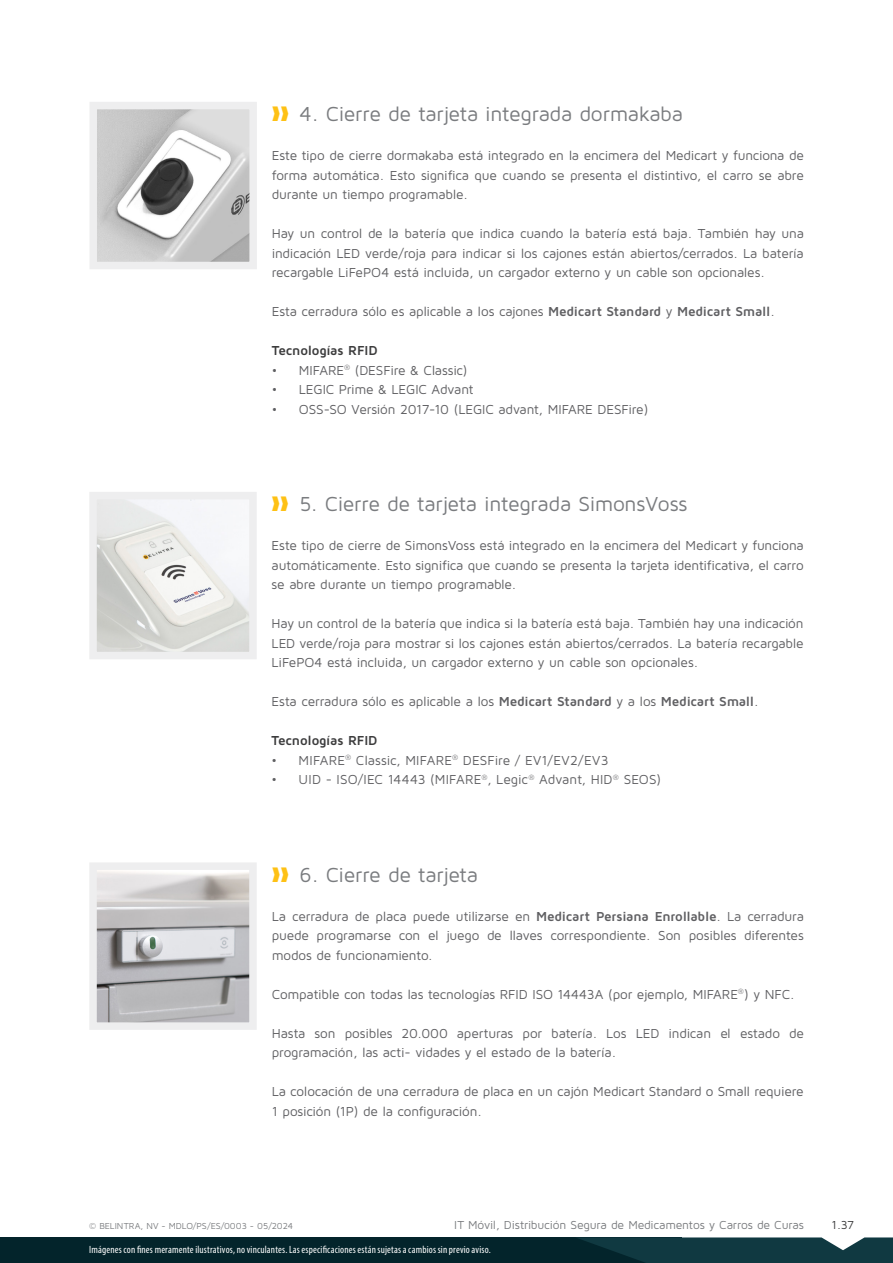
<style>
.page{position:relative;width:893px;height:1263px;background:#fff}
.page>*{position:absolute;margin:0;border:0;box-sizing:border-box;transform-origin:0 0}
.t1{font:21px "Maven Pro";letter-spacing:-.015em;color:#7a7c7f}
.main__body_NL{font:13.5px/19.5px "Maven Pro";letter-spacing:-.01em;color:#5f5f62;text-align:justify}
.main__body_NL-2{font:13.5px "Maven Pro";letter-spacing:.01em;color:#5f5f62}
.main__body_NL-3{font:13.5px "Maven Pro";letter-spacing:.015em;color:#5f5f62}
.main__body_NL-4{font:700 13.5px "Maven Pro";letter-spacing:-.01em;color:#3c3c3d}
.t2{font:12px "Maven Pro";letter-spacing:-.015em;color:#7a7c7f}
.t3{font:12px "Maven Pro";color:#3c3c3d}
.t4{font:condensed 10.5px "Myriad Pro";letter-spacing:.015em;color:#fff}
.Paragraph_Style_2{font:9px "Maven Pro";letter-spacing:-.005em;color:#7a7c7f}
.s1{color:#fec115}
.s2{font-weight:700}
</style>
<div class="page">
<img style="left:98px;top:111px;width:150px;height:149px">
<div style="left:89px;top:102px;width:168px;height:167px;border:8px solid #eeeeef"></div>
<img style="left:98px;top:501px;width:150px;height:149px">
<div style="left:89px;top:492px;width:168px;height:167px;border:8px solid #eeeeef"></div>
<img style="left:98px;top:871px;width:150px;height:150px">
<div style="left:89px;top:862px;width:168px;height:168px;border:8px solid #eeeeef"></div>
<div style="left:0;top:1237px;width:682px;height:26px;background:#03242b"></div>
<svg style="left:577px;top:1237px;width:316px;height:26px"></svg>
<p class="t1" style="left:272px;top:101px;width:413px"><span class="s1">❱❱</span> 4. Cierre de tarjeta integrada dormakaba</p>
<p class="main__body_NL" style="left:272px;top:145px;width:534px">Este tipo de cierre dormakaba está integrado en la encimera del Medicart y funciona de forma automática. Esto significa que cuando se presenta el distintivo, el carro se abre durante un tiempo programable.</p>
<p class="main__body_NL" style="left:272px;top:223px;width:534px">Hay un control de la batería que indica cuando la batería está baja. También hay una indicación LED verde/roja para indicar si los cajones están abiertos/cerrados. La batería recargable LiFePO4 está incluida, un cargador externo y un cable son opcionales.</p>
<p class="main__body_NL" style="left:272px;top:301px;width:504px">Esta cerradura sólo es aplicable a los cajones <span class="s2">Medicart Standard</span> y <span class="s2">Medicart Small</span>.</p>
<p class="main__body_NL-4" style="left:272px;top:342px;width:108px">Tecnologías RFID</p>
<p class="main__body_NL" style="left:272px;top:360px;width:197px">• MIFARE<sup>®</sup> (DESFire &amp; Classic)</p>
<p class="main__body_NL" style="left:272px;top:379px;width:203px">• LEGIC Prime &amp; LEGIC Advant</p>
<p class="main__body_NL" style="left:272px;top:399px;width:378px">• OSS-SO Versión 2017-10 (LEGIC advant, MIFARE DESFire)</p>
<p class="t1" style="left:272px;top:491px;width:417px"><span class="s1">❱❱</span> 5. Cierre de tarjeta integrada SimonsVoss</p>
<p class="main__body_NL" style="left:272px;top:535px;width:534px">Este tipo de cierre de SimonsVoss está integrado en la encimera del Medicart y funciona automáticamente. Esto significa que cuando se presenta la tarjeta identificativa, el carro se abre durante un tiempo programable.</p>
<p class="main__body_NL" style="left:272px;top:613px;width:534px">Hay un control de la batería que indica si la batería está baja. También hay una indicación LED verde/roja para mostrar si los cajones están abiertos/cerrados. La batería recargable LiFePO4 está incluida, un cargador externo y un cable son opcionales.</p>
<p class="main__body_NL" style="left:272px;top:691px;width:488px">Esta cerradura sólo es aplicable a los <span class="s2">Medicart Standard</span> y a los <span class="s2">Medicart Small</span>.</p>
<p class="main__body_NL-4" style="left:272px;top:732px;width:108px">Tecnologías RFID</p>
<p class="main__body_NL-3" style="left:272px;top:752px;width:338px">• MIFARE<sup>®</sup> Classic, MIFARE<sup>®</sup> DESFire / EV1/EV2/EV3</p>
<p class="main__body_NL-2" style="left:272px;top:771px;width:391px">• UID - ISO/IEC 14443 (MIFARE<sup>®</sup>, Legic<sup>®</sup> Advant, HID<sup>®</sup> SEOS)</p>
<p class="t1" style="left:272px;top:862px;width:208px"><span class="s1">❱❱</span> 6. Cierre de tarjeta</p>
<p class="main__body_NL" style="left:272px;top:906px;width:534px">La cerradura de placa puede utilizarse en <span class="s2">Medicart Persiana Enrollable</span>. La cerradura puede programarse con el juego de llaves correspondiente. Son posibles diferentes modos de funcionamiento.</p>
<p class="main__body_NL" style="left:272px;top:984px;width:524px">Compatible con todas las tecnologías RFID ISO 14443A (por ejemplo, MIFARE<sup>®</sup>) y NFC.</p>
<p class="main__body_NL" style="left:272px;top:1023px;width:534px">Hasta son posibles 20.000 aperturas por batería. Los LED indican el estado de programación, las acti- vidades y el estado de la batería.</p>
<p class="main__body_NL" style="left:272px;top:1081px;width:533px">La colocación de una cerradura de placa en un cajón Medicart Standard o Small requiere<br>1 posición (1P) de la configuración.</p>
<p class="t2" style="left:454px;top:1217px;width:351px">IT Móvil, Distribución Segura de Medicamentos y Carros de Curas</p>
<p class="t3" style="left:832px;top:1217px;width:24px">1.37</p>
<p class="t4" style="left:89px;top:1244px;width:403px">Imágenes con fines meramente ilustrativos, no vinculantes. Las especificaciones están sujetas a cambios sin previo aviso.</p>
<p class="Paragraph_Style_2" style="left:89px;top:1220px;width:205px">© BELINTRA, NV - MDLO/PS/ES/0003 - 05/2024</p>
</div>
